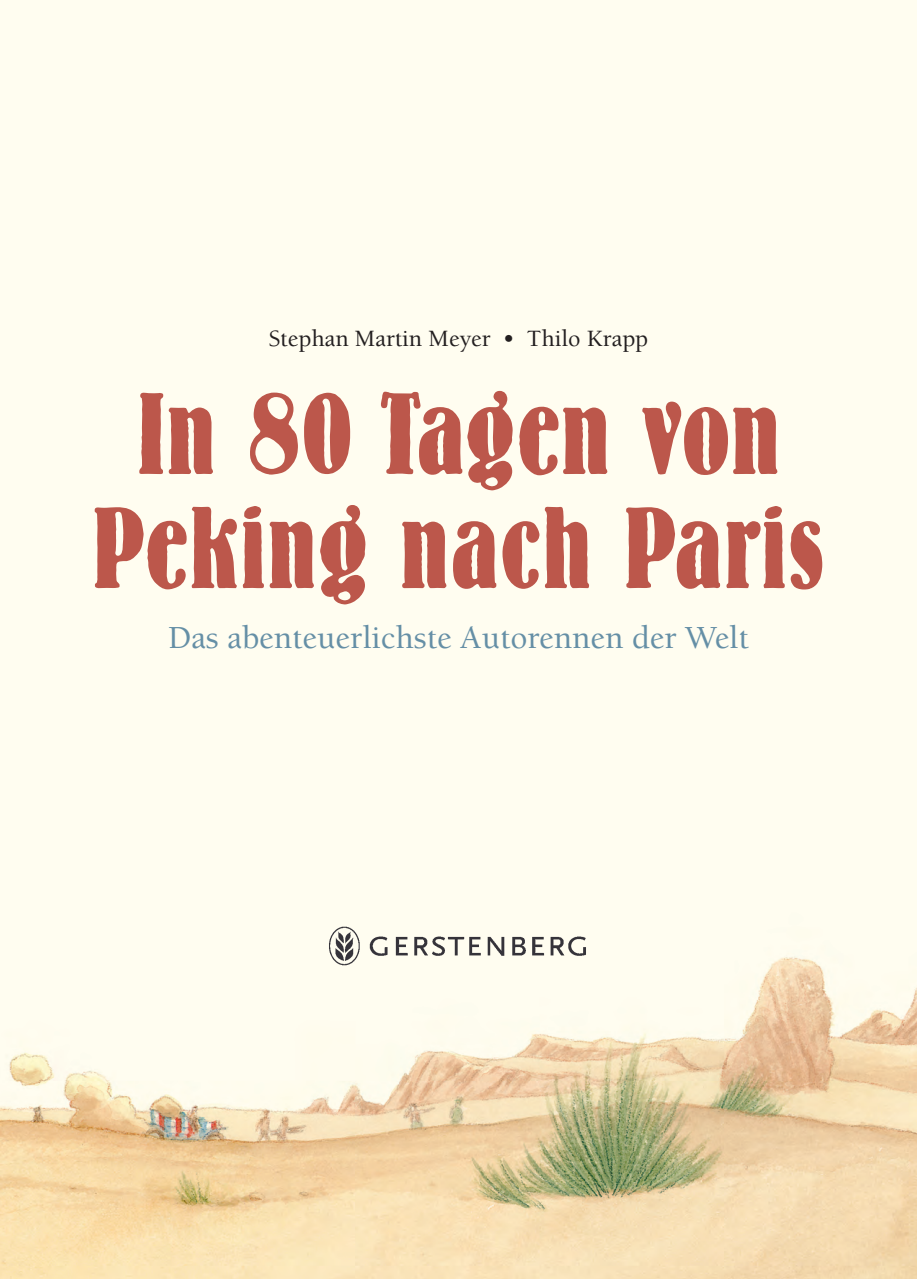
<style>
.page{position:relative;width:917px;height:1279px;background:#fff}
.page>*{position:absolute;margin:0;border:0;box-sizing:border-box;transform-origin:0 0}
.t1{font:700 condensed 114px/114px "Bernhard Std";letter-spacing:.02em;color:#bc574b;text-align:center}
.t2{font:500 33px "Berkeley Std";color:#658fa6}
.t3{font:500 24px "Berkeley Std";color:#231f20}
</style>
<div class="page">
<div style="left:0;top:0;width:917px;height:1278px;background:#fffdf0"></div>
<img style="left:0;top:957px;width:917px;height:321px">
<img style="left:326px;top:926px;width:263px;height:43px">
<p class="t3" style="left:269px;top:325px;width:381px">Stephan Martin Meyer • Thilo Krapp</p>
<h1 class="t1" style="left:93px;top:379px;width:733px">In 80 Tagen von<br>Peking nach Paris</h1>
<p class="t2" style="left:168px;top:620px;width:582px">Das abenteuerlichste Autorennen der Welt</p>
</div>
